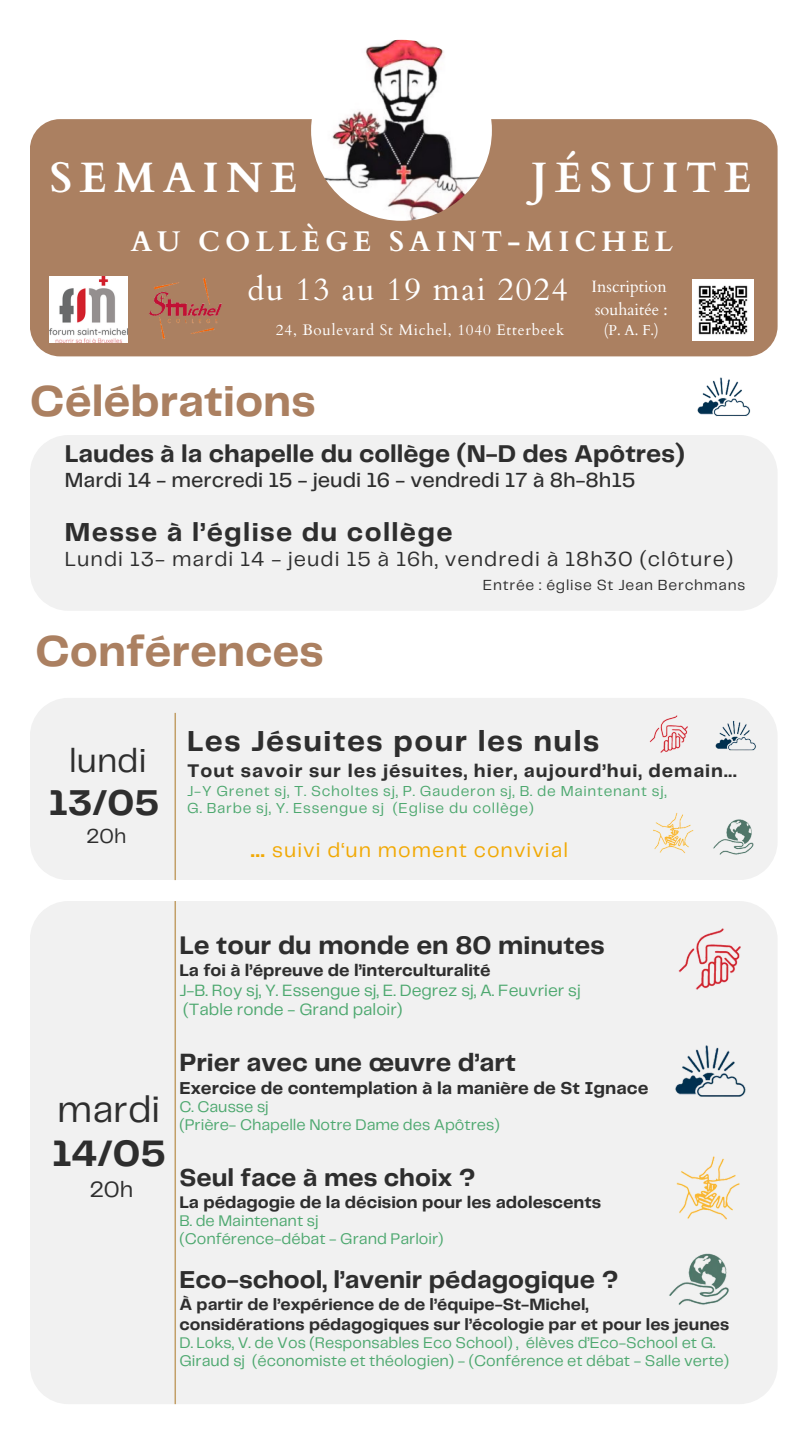
<style>
.page{position:relative;width:810px;height:1441px;background:#fff}
.page>*{position:absolute;margin:0;border:0;box-sizing:border-box;transform-origin:0 0}
.t1{font:134.8px "TAN VIVRELIBRE Regular";letter-spacing:-.02em;color:#fff}
.t2{font:700 45px "Telegraf";color:#ab8061}
.t3{font:700 42.5px "Cardo";letter-spacing:.175em;color:#fff}
.t4{font:38.2px/43.5px "Telegraf";color:#2e2e2e}
.t5{font:700 37.3px "Telegraf";color:#2e2e2e}
.t6{font:34.6px "Telegraf";color:#2e2e2e}
.t7{font:32px "Cardo";letter-spacing:.05em;color:#fff}
.t8{font:700 30px "Telegraf";letter-spacing:.05em;color:#2e2e2e}
.t9{font:700 28.5px "Cardo";letter-spacing:.175em;color:#fff}
.t10{font:700 27px "Telegraf";letter-spacing:.05em;color:#2e2e2e}
.t11{font:700 26.4px "Telegraf";color:#2e2e2e}
.t12{font:700 25.9px "Telegraf";color:#2e2e2e}
.t13{font:700 25.4px "Telegraf";color:#2e2e2e}
.t14{font:700 25.2px "Telegraf";color:#2e2e2e}
.t15{font:23px "Telegraf";color:#2e2e2e}
.t16{font:21.2px "Telegraf";letter-spacing:.05em;color:#2e2e2e}
.t17{font:500 21.2px "Telegraf";color:#2e2e2e}
.t18{font:21px "Telegraf";letter-spacing:.05em;color:#f1a904}
.t19{font:21px "Telegraf";color:#2e2e2e}
.t20{font:700 19px "Telegraf";letter-spacing:.05em;color:#2e2e2e}
.t21{font:700 17.9px "Telegraf";color:#2e2e2e}
.t22{font:700 17.4px "Telegraf";color:#2e2e2e}
.t23{font:700 17px "Telegraf";color:#2e2e2e}
.t24{font:17px "Telegraf";color:#4da86f}
.t25{font:16.4px "Cardo";color:#fff}
.t26{font:16px/18px "Telegraf";color:#4da86f}
.t27{font:15.2px "Cardo";letter-spacing:.05em;color:#fff}
.t28{font:15.2px "Telegraf";letter-spacing:.05em;color:#2e2e2e}
.t29{font:15px "Telegraf";letter-spacing:.05em;color:#4da86f}
.t30{font:14.4px "Cardo";color:#fff}
.s1{font-weight:700}
</style>
<div class="page">
<div style="left:30px;top:698px;width:747px;height:182px;background:#f1f1f1"></div>
<div style="left:30px;top:901px;width:747px;height:502px;background:#f1f1f1"></div>
<hr style="left:175px;top:712px;width:1px;height:167px;background:#c29f68">
<hr style="left:175px;top:900px;width:1px;height:503px;background:#c29f68">
<div style="left:30px;top:119px;width:747px;height:237px;background:#ab8061;border-radius:30px"></div>
<img style="left:311px;top:40px;width:181px;height:181px;border-radius:50%">
<img style="left:709px;top:712px;width:52px;height:45px">
<img style="left:646px;top:709px;width:46px;height:48px">
<img style="left:648px;top:812px;width:50px;height:45px">
<img style="left:709px;top:814px;width:50px;height:44px">
<div style="left:30px;top:435px;width:747px;height:175px;background:#f1f1f1"></div>
<img style="left:149px;top:278px;width:73px;height:61px">
<img style="left:697px;top:377px;width:54px;height:40px">
<img style="left:665px;top:1030px;width:90px;height:78px">
<img style="left:669px;top:1155px;width:77px;height:70px">
<img style="left:671px;top:917px;width:78px;height:80px">
<img style="left:663px;top:1246px;width:73px;height:64px">
<img style="left:692px;top:279px;width:62px;height:62px">
<img style="left:50px;top:277px;width:78px;height:65px">
<p class="t3" style="left:50px;top:150px;width:250px">SEMAINE</p>
<p class="t3" style="left:532px;top:150px;width:222px">JÉSUITE</p>
<p class="t9" style="left:131px;top:223px;width:544px">AU COLLÈGE SAINT-MICHEL</p>
<p class="t7" style="left:248px;top:268px;width:322px">du 13 au 19 mai 2024</p>
<p class="t1" style="left:144px;top:202px;width:508px">Program</p>
<p class="t25" style="left:592px;top:276px;width:77px">Inscription</p>
<p class="t25" style="left:595px;top:299px;width:74px">souhaitée :</p>
<h3 class="t27" style="left:276px;top:320px;width:290px">24, Boulevard St Michel, 1040 Etterbeek</h3>
<p class="t30" style="left:604px;top:321px;width:56px">(P. A. F.)</p>
<p class="t2" style="left:30px;top:382px;width:287px">Célébrations</p>
<p class="t14" style="left:65px;top:443px;width:622px">Laudes à la chapelle du collège (N-D des Apôtres)</p>
<p class="t17" style="left:65px;top:471px;width:572px">Mardi 14 - mercredi 15 - jeudi 16 - vendredi 17 à 8h-8h15</p>
<p class="t10" style="left:65px;top:520px;width:389px">Messe à l’église du collège</p>
<p class="t16" style="left:65px;top:550px;width:670px">Lundi 13- mardi 14 - jeudi 15 à 16h, vendredi à 18h30 (clôture)</p>
<p class="t28" style="left:483px;top:578px;width:264px">Entrée : église St Jean Berchmans</p>
<p class="t2" style="left:35px;top:632px;width:290px">Conférences</p>
<p class="t6" style="left:69px;top:745px;width:79px">lundi</p>
<p class="t5" style="left:49px;top:786px;width:112px">13/05</p>
<p class="t19" style="left:86px;top:826px;width:42px">20h</p>
<p class="t8" style="left:187px;top:728px;width:414px">Les Jésuites pour les nuls</p>
<p class="t20" style="left:187px;top:762px;width:551px">Tout savoir sur les jésuites, hier, aujourd’hui, demain...</p>
<p class="t29" style="left:187px;top:784px;width:481px">J-Y Grenet sj, T. Scholtes sj, P. Gauderon sj, B. de Maintenant sj,</p>
<p class="t29" style="left:187px;top:801px;width:348px">G. Barbe sj, Y. Essengue sj (Eglise du collège)</p>
<p class="t18" style="left:251px;top:840px;width:319px"><span class="s1">...</span> suivi d‘un moment convivial</p>
<p class="t4" style="left:52px;top:1089px;width:116px">mardi<br><span class="s1">14/05</span></p>
<p class="t15" style="left:89px;top:1178px;width:45px">20h</p>
<p class="t11" style="left:179px;top:933px;width:427px">Le tour du monde en 80 minutes</p>
<h2 class="t22" style="left:179px;top:962px;width:313px">La foi à l’épreuve de l’interculturalité</h2>
<h3 class="t24" style="left:179px;top:982px;width:403px">J-B. Roy sj, Y. Essengue sj, E. Degrez sj, A. Feuvrier sj</h3>
<p class="t24" style="left:183px;top:1001px;width:221px">(Table ronde - Grand paloir)</p>
<p class="t12" style="left:179px;top:1051px;width:338px">Prier avec une œuvre d’art</p>
<p class="t21" style="left:179px;top:1080px;width:470px">Exercice de contemplation à la manière de St Ignace</p>
<h4 class="t26" style="left:179px;top:1098px;width:91px">C. Causse sj</h4>
<p class="t26" style="left:179px;top:1116px;width:322px">(Prière- Chapelle Notre Dame des Apôtres)</p>
<p class="t13" style="left:179px;top:1166px;width:298px">Seul face à mes choix ?</p>
<p class="t22" style="left:179px;top:1194px;width:423px">La pédagogie de la décision pour les adolescents</p>
<p class="t26" style="left:179px;top:1212px;width:141px">B. de Maintenant sj</p>
<p class="t26" style="left:179px;top:1230px;width:266px">(Conférence-débat - Grand Parloir)</p>
<p class="t13" style="left:179px;top:1268px;width:441px">Eco-school, l’avenir pédagogique ?</p>
<p class="t23" style="left:179px;top:1296px;width:411px">À partir de l’expérience de de l’équipe-St-Michel,</p>
<p class="t23" style="left:179px;top:1316px;width:551px">considérations pédagogiques sur l’écologie par et pour les jeunes</p>
<p class="t26" style="left:179px;top:1333px;width:551px">D. Loks, V. de Vos (Responsables Eco School) , élèves d’Eco-School et G.<br>Giraud sj (économiste et théologien) - (Conférence et débat - Salle verte)</p>
</div>
